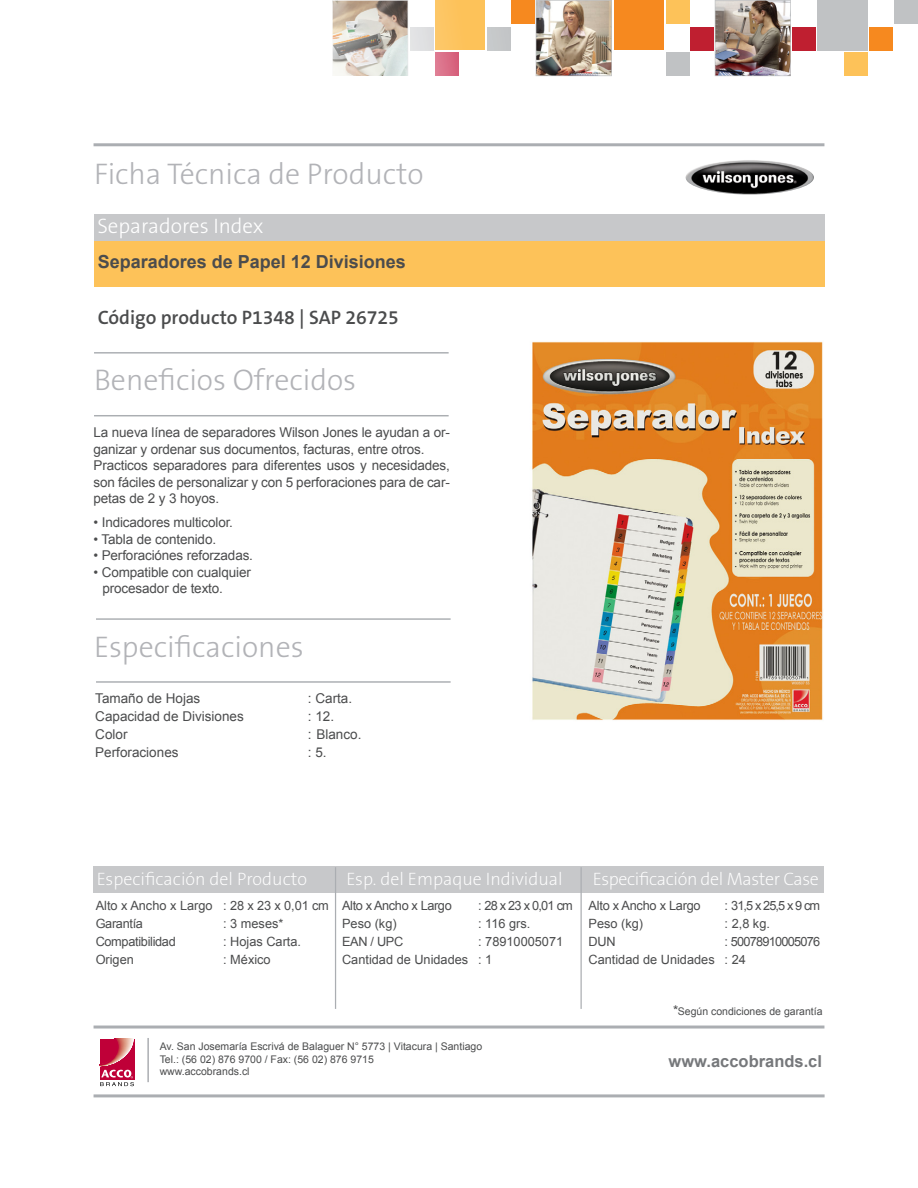
<style>
.page{position:relative;width:918px;height:1188px;background:#fff}
.page>*{position:absolute;margin:0;border:0;box-sizing:border-box;transform-origin:0 0}
.t1{font:30px "The Sans KENSINGTON3 Li";color:#b2b3b7}
.t2{font:21px "The Sans KENSINGTON3 Li";color:#fff}
.t3{font:19.5px "The Sans KENSINGTON6 SB";color:#4b4c4d}
.t4{font:18px "The Sans KENSINGTON2 XL";color:#fff}
.t5{font:700 18px "Arial";color:#4b4c4d}
.t6{font:18px "The Sans KENSINGTON2 XL";letter-spacing:-.02em;color:#fff}
.t7{font:700 16.5px "Arial";color:#76787b}
.tabulado{font:13.5px/16.5px "Arial";letter-spacing:-.01em;color:#4b4c4d}
.tabulado_datos_logis{font:12.75px "Arial";color:#4b4c4d}
.tabulado_datos_logis-2{font:12.75px "Arial";letter-spacing:-.025em;color:#4b4c4d}
.tabulado_datos_logis-3{font:12.75px "Arial";letter-spacing:-.03em;color:#4b4c4d}
.tabulado_datos_logis-4{font:12.75px "Arial";letter-spacing:-.02em;color:#4b4c4d}
.tabulado_datos_logis-5{font:12.75px "Arial";letter-spacing:-.06em;color:#4b4c4d}
.t8{font:10.5px "Arial";color:#4b4c4d}
.s1{font-size:13.5px}
</style>
<div class="page">
<div style="left:435px;top:0;width:50px;height:50px;background:#fdc259"></div>
<div style="left:818px;top:0;width:50px;height:50px;background:#c0c2c4"></div>
<img style="left:536px;top:0;width:76px;height:76px">
<svg style="left:332px;top:0;width:76px;height:76px;background:#c5beb4"></svg>
<img style="left:715px;top:0;width:76px;height:76px">
<div style="left:614px;top:0;width:50px;height:50px;background:#f6891f"></div>
<div style="left:487px;top:27px;width:23px;height:23px;background:#c6c8c9"></div>
<div style="left:870px;top:27px;width:23px;height:23px;background:#f6891f"></div>
<div style="left:895px;top:0;width:23px;height:23px;background:#c0c2c4"></div>
<svg style="left:435px;top:52px;width:23px;height:23px"></svg>
<div style="left:844px;top:52px;width:24px;height:23px;background:#fdc259"></div>
<div style="left:666px;top:52px;width:23px;height:23px;background:#c0c2c4"></div>
<div style="left:410px;top:27px;width:23px;height:23px;background:#e0e1e3"></div>
<div style="left:793px;top:27px;width:23px;height:23px;background:#bf1f30"></div>
<div style="left:511px;top:0;width:23px;height:23px;background:#f6891f"></div>
<div style="left:690px;top:27px;width:23px;height:23px;background:#bf1f30"></div>
<div style="left:666px;top:0;width:23px;height:23px;background:#fdc259"></div>
<hr style="left:94px;top:143px;width:730px;height:3px;background:#abaeb2">
<hr style="left:94px;top:1026px;width:730px;height:3px;background:#abaeb2">
<hr style="left:94px;top:1094px;width:731px;height:3px;background:#abaeb2">
<svg style="left:99px;top:1038px;width:36px;height:49px"></svg>
<svg style="left:100px;top:1039px;width:34px;height:47px;background:#cb4b6a"></svg>
<hr style="left:94px;top:352px;width:355px;height:2px;background:#abaeb2">
<hr style="left:94px;top:415px;width:355px;height:1px;background:#abaeb2">
<div style="left:94px;top:240px;width:731px;height:47px;background:#fdc259"></div>
<div style="left:94px;top:214px;width:731px;height:26px;background:#c7c8ca"></div>
<hr style="left:96px;top:618px;width:355px;height:2px;background:#abaeb2">
<hr style="left:96px;top:681px;width:355px;height:2px;background:#abaeb2">
<div style="left:94px;top:866px;width:730px;height:27px;background:#c7c8ca"></div>
<hr style="left:335px;top:867px;width:1px;height:142px;background:#abaeb2">
<hr style="left:581px;top:867px;width:1px;height:142px;background:#abaeb2">
<hr style="left:147px;top:1038px;width:2px;height:44px;background:#abaeb2">
<img style="left:686px;top:160px;width:128px;height:35px">
<img style="left:532px;top:341px;width:291px;height:379px">
<p class="t1" style="left:94px;top:158px;width:331px">Ficha Técnica de Producto</p>
<p class="t2" style="left:97px;top:215px;width:168px">Separadores Index</p>
<p class="t5" style="left:98px;top:250px;width:310px">Separadores de Papel 12 Divisiones</p>
<p class="t3" style="left:98px;top:307px;width:303px">Código producto P1348 | SAP 26725</p>
<p class="t1" style="left:94px;top:364px;width:264px">Beneficios Ofrecidos</p>
<p class="tabulado" style="left:94px;top:424px;width:358px">La nueva línea de separadores Wilson Jones le ayudan a or&shy;ganizar y ordenar sus documentos, facturas, entre otros.</p>
<p class="tabulado" style="left:94px;top:457px;width:358px;text-align:justify">Practicos separadores para diferentes usos y necesidades, son fáciles de personalizar y con 5 perforaciones para de car&shy;petas de 2 y 3 hoyos.</p>
<p class="tabulado" style="left:94px;top:514px;width:141px">• Indicadores multicolor.</p>
<p class="tabulado" style="left:94px;top:531px;width:124px">• Tabla de contenido.</p>
<p class="tabulado" style="left:94px;top:547px;width:161px">• Perforaciónes reforzadas.</p>
<p class="tabulado" style="left:94px;top:564px;width:159px">• Compatible con cualquier</p>
<p class="tabulado" style="left:103px;top:580px;width:122px">procesador de texto.</p>
<p class="t1" style="left:94px;top:630px;width:211px">Especificaciones</p>
<p class="tabulado" style="left:95px;top:690px;width:107px">Tamaño de Hojas</p>
<p class="tabulado" style="left:308px;top:690px;width:46px">: Carta.</p>
<p class="tabulado" style="left:95px;top:708px;width:150px">Capacidad de Divisiones</p>
<p class="tabulado" style="left:308px;top:708px;width:28px">: 12.</p>
<p class="tabulado" style="left:95px;top:726px;width:34px">Color</p>
<p class="tabulado" style="left:308px;top:726px;width:55px">: Blanco.</p>
<p class="tabulado" style="left:95px;top:744px;width:85px">Perforaciones</p>
<p class="tabulado" style="left:308px;top:744px;width:20px">: 5.</p>
<p class="t4" style="left:97px;top:869px;width:212px">Especificación del Producto</p>
<p class="t4" style="left:346px;top:869px;width:218px">Esp. del Empaque Individual</p>
<p class="t6" style="left:593px;top:869px;width:228px">Especificación del Master Case</p>
<p class="tabulado_datos_logis" style="left:96px;top:897px;width:235px">Alto x Ancho x Largo : 28 x 23 x 0,01 cm</p>
<p class="tabulado_datos_logis-2" style="left:96px;top:915px;width:49px">Garantía</p>
<p class="tabulado_datos_logis" style="left:223px;top:915px;width:62px">: 3 meses*</p>
<p class="tabulado_datos_logis-2" style="left:96px;top:933px;width:82px">Compatibilidad</p>
<p class="tabulado_datos_logis" style="left:223px;top:933px;width:79px">: Hojas Carta.</p>
<p class="tabulado_datos_logis" style="left:96px;top:951px;width:40px">Origen</p>
<p class="tabulado_datos_logis" style="left:223px;top:951px;width:49px">: México</p>
<p class="tabulado_datos_logis-3" style="left:342px;top:897px;width:111px">Alto x Ancho x Largo</p>
<p class="tabulado_datos_logis" style="left:478px;top:897px;width:96px">: 28 x 23 x 0,01 cm</p>
<p class="tabulado_datos_logis" style="left:342px;top:915px;width:56px">Peso (kg)</p>
<p class="tabulado_datos_logis" style="left:478px;top:915px;width:54px">: 116 grs.</p>
<p class="tabulado_datos_logis" style="left:342px;top:933px;width:63px">EAN / UPC</p>
<p class="tabulado_datos_logis" style="left:478px;top:933px;width:87px">: 78910005071</p>
<p class="tabulado_datos_logis" style="left:342px;top:951px;width:152px">Cantidad de Unidades : 1</p>
<p class="t8" style="left:160px;top:1039px;width:324px">Av. San Josemaría Escrivá de Balaguer N° 5773 | Vitacura | Santiago</p>
<p class="t8" style="left:160px;top:1052px;width:216px">Tel.: (56 02) 876 9700 / Fax: (56 02) 876 9715</p>
<p class="t8" style="left:160px;top:1065px;width:91px">www.accobrands.cl</p>
<p class="tabulado_datos_logis-4" style="left:589px;top:897px;width:114px">Alto x Ancho x Largo</p>
<p class="tabulado_datos_logis" style="left:725px;top:897px;width:97px">: 31,5 x 25,5 x 9 cm</p>
<p class="tabulado_datos_logis" style="left:589px;top:915px;width:56px">Peso (kg)</p>
<p class="tabulado_datos_logis" style="left:725px;top:915px;width:47px">: 2,8 kg.</p>
<p class="tabulado_datos_logis" style="left:589px;top:933px;width:28px">DUN</p>
<p class="tabulado_datos_logis-5" style="left:725px;top:933px;width:97px">: 50078910005076</p>
<p class="tabulado_datos_logis" style="left:589px;top:951px;width:159px">Cantidad de Unidades : 24</p>
<p class="t8" style="left:673px;top:1004px;width:151px"><span class="s1">*</span>Según condiciones de garantía</p>
<p class="t7" style="left:669px;top:1050px;width:155px">www.accobrands.cl</p>
</div>
